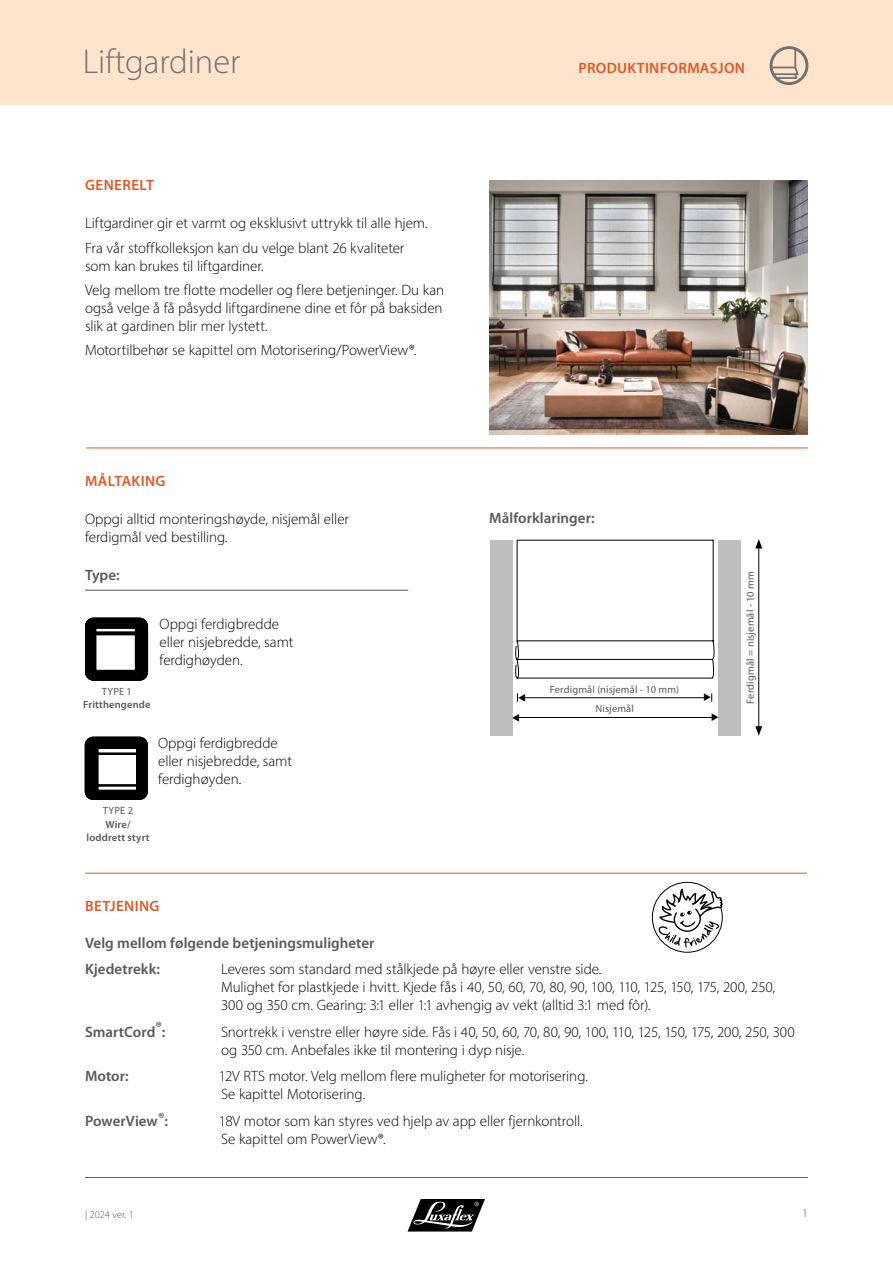
<style>
.page{position:relative;width:893px;height:1263px;background:#fff}
.page>*{position:absolute;margin:0;border:0;box-sizing:border-box;transform-origin:0 0}
.t1{font:300 34.5px "Myriad Pro";color:#757171}
.t2{font:300 15px/18px "Myriad Pro";letter-spacing:-.005em;color:#000}
.t3{font:600 15px/26.5px "Myriad Pro";color:#585858}
.t4{font:600 15px "Myriad Pro";letter-spacing:.02em;color:#dd5928}
.t5{font:300 12px "Myriad Pro";color:#585858}
.t6{font:10.5px/19.6px "Myriad Pro";letter-spacing:.01em;color:#585858;text-align:center}
.t7{font:600 10.5px/13.5px "Myriad Pro";letter-spacing:.015em;color:#585858;text-align:center}
.t8{font:300 10.5px "Myriad Pro";color:#585858}
</style>
<div class="page">
<hr style="left:85px;top:1177px;width:723px;height:1px;background:#585858">
<svg style="left:408px;top:1199px;width:77px;height:32px"></svg>
<div style="left:0;top:0;width:893px;height:105px;background:#fee4cd"></div>
<div style="left:770px;top:46px;width:38px;height:39px;border:3px solid #757171;border-radius:50%"></div>
<svg style="left:771px;top:49px;width:29px;height:31px"></svg>
<svg style="left:658px;top:885px;width:65px;height:62px"></svg>
<img style="left:489px;top:181px;width:319px;height:253px">
<div style="left:490px;top:540px;width:22px;height:195px;background:#bcbec0"></div>
<div style="left:718px;top:540px;width:23px;height:195px;background:#bcbec0"></div>
<hr style="left:516px;top:717px;width:198px;height:1px;background:#000">
<hr style="left:525px;top:697px;width:180px;height:1px;background:#000">
<svg style="left:515px;top:540px;width:200px;height:139px"></svg>
<svg style="left:85px;top:737px;width:63px;height:63px"></svg>
<svg style="left:85px;top:618px;width:63px;height:63px"></svg>
<svg style="left:94px;top:631px;width:43px;height:4px"></svg>
<hr style="left:86px;top:448px;width:722px;height:1px;background:#dd5928">
<hr style="left:85px;top:873px;width:722px;height:1px;background:#dd5928">
<hr style="left:758px;top:546px;width:1px;height:183px;background:#000">
<svg style="left:755px;top:539px;width:7px;height:9px"></svg>
<svg style="left:755px;top:726px;width:7px;height:10px"></svg>
<hr style="left:85px;top:590px;width:323px;height:1px;background:#585858">
<svg style="left:704px;top:693px;width:8px;height:9px"></svg>
<h1 class="t1" style="left:83px;top:41px;width:159px">Liftgardiner</h1>
<p class="t4" style="left:85px;top:176px;width:70px">GENERELT</p>
<p class="t2" style="left:85px;top:211px;width:344px;line-height:24.3px">Liftgardiner gir et varmt og eksklusivt uttrykk til alle hjem.<br>Fra vår stoffkolleksjon kan du velge blant 26 kvaliteter</p>
<p class="t2" style="left:85px;top:253px;width:361px;line-height:24.3px">som kan brukes til liftgardiner.<br>Velg mellom tre flotte modeller og flere betjeninger. Du kan</p>
<p class="t2" style="left:85px;top:299px;width:359px">også velge å få påsydd liftgardinene dine et fôr på baksiden slik at gardinen blir mer lystett.</p>
<p class="t2" style="left:85px;top:341px;width:333px">Motortilbehør se kapittel om Motorisering/PowerView®.</p>
<p class="t4" style="left:578px;top:60px;width:168px">PRODUKTINFORMASJON</p>
<p class="t4" style="left:85px;top:473px;width:82px">MÅLTAKING</p>
<p class="t2" style="left:85px;top:510px;width:265px">Oppgi alltid monteringshøyde, nisjemål eller ferdigmål ved bestilling.</p>
<p class="t3" style="left:85px;top:562px;width:36px">Type:</p>
<p class="t6" style="left:102px;top:681px;width:32px">TYPE 1</p>
<p class="t7" style="left:83px;top:698px;width:69px">Fritthengende</p>
<p class="t2" style="left:160px;top:615px;width:135px">Oppgi ferdigbredde eller nisjebredde, samt ferdighøyden.</p>
<p class="t6" style="left:103px;top:800px;width:32px">TYPE 2</p>
<p class="t7" style="left:86px;top:817px;width:65px">Wire/ loddrett styrt</p>
<p class="t2" style="left:158px;top:734px;width:135px">Oppgi ferdigbredde eller nisjebredde, samt ferdighøyden.</p>
<p class="t4" style="left:85px;top:897px;width:76px">BETJENING</p>
<p class="t3" style="left:489px;top:505px;width:107px">Målforklaringer:</p>
<p class="t6" style="left:550px;top:679px;width:131px">Ferdigmål (nisjemål - 10 mm)<br>Nisjemål</p>
<p class="t6" style="left:740px;top:704px;width:134px;rotate:-90deg">Ferdigmål = nisjemål - 10 mm</p>
<p class="t3" style="left:85px;top:930px;width:291px">Velg mellom følgende betjeningsmuligheter<br>Kjedetrekk:</p>
<p class="t2" style="left:221px;top:960px;width:556px">Leveres som standard med stålkjede på høyre eller venstre side.<br>Mulighet for plastkjede i hvitt. Kjede fås i 40, 50, 60, 70, 80, 90, 100, 110, 125, 150, 175, 200, 250,<br>300 og 350 cm. Gearing: 3:1 eller 1:1 avhengig av vekt (alltid 3:1 med fôr).</p>
<p class="t3" style="left:85px;top:1019px;width:82px">SmartCord®:</p>
<p class="t2" style="left:221px;top:1023px;width:575px">Snortrekk i venstre eller høyre side. Fås i 40, 50, 60, 70, 80, 90, 100, 110, 125, 150, 175, 200, 250, 300 og 350 cm. Anbefales ikke til montering i dyp nisje.</p>
<p class="t3" style="left:85px;top:1063px;width:45px">Motor:</p>
<p class="t2" style="left:219px;top:1067px;width:371px">12V RTS motor. Velg mellom flere muligheter for motorisering.<br>Se kapittel Motorisering.</p>
<p class="t3" style="left:85px;top:1108px;width:84px">PowerView®:</p>
<p class="t2" style="left:219px;top:1112px;width:365px">18V motor som kan styres ved hjelp av app eller fjernkontroll.<br>Se kapittel om PowerView®.</p>
<p class="t8" style="left:85px;top:1208px;width:50px">| 2024 ver. 1</p>
<p class="t5" style="left:802px;top:1206px;width:7px">1</p>
</div>
